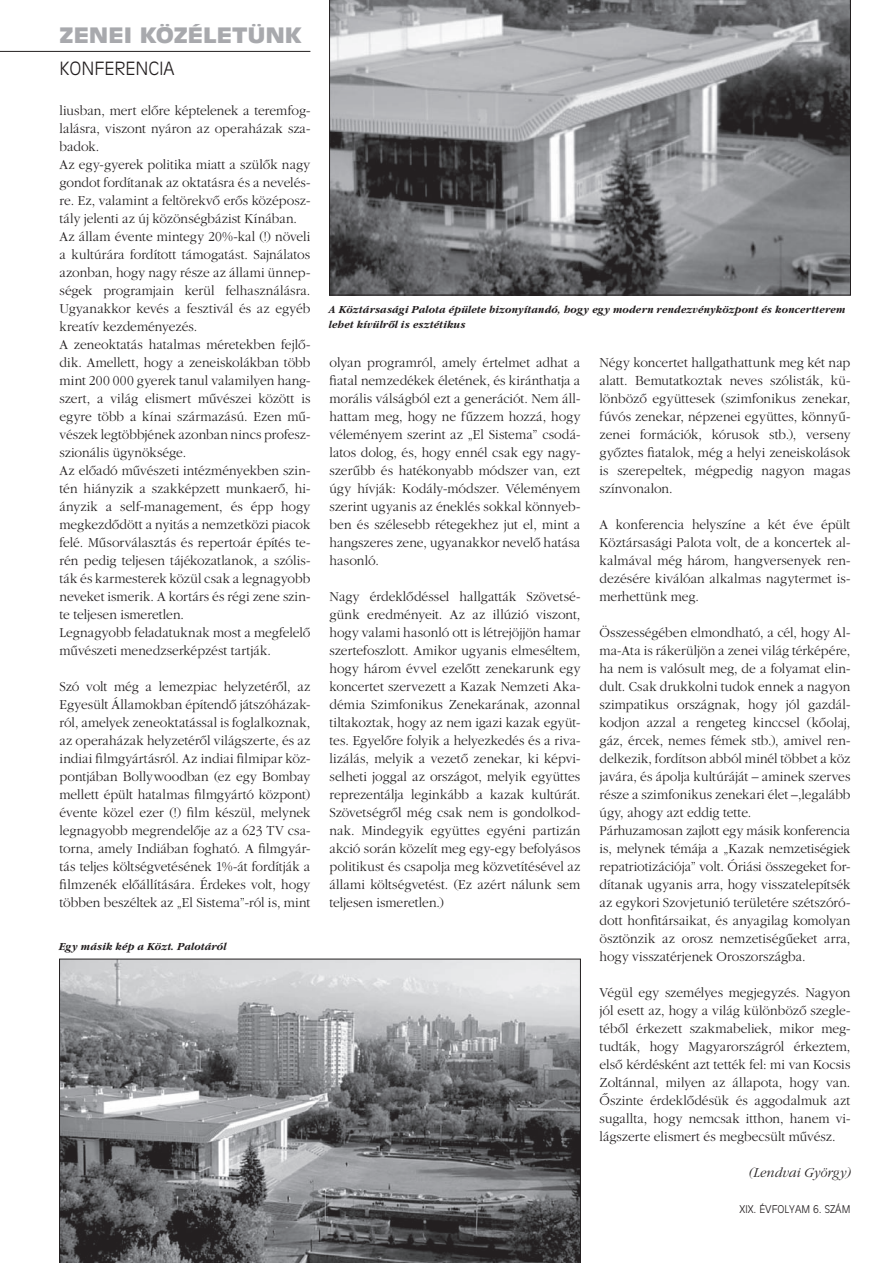
<style>
.page{position:relative;width:893px;height:1263px;background:#fff}
.page>*{position:absolute;margin:0;border:0;box-sizing:border-box;transform-origin:0 0}
.t1{font:21px "Antique Olive H Black";letter-spacing:-.005em;color:#a8a9ad;scale:1.2 1}
.t2{font:18px "Antique Olive H Light";color:#231f20}
.t3{font:14.25px/18px "Garamond Light H";color:#231f20;text-align:justify;scale:.95 1}
.t4{font:14.25px "Garamond Light Italic H";letter-spacing:.01em;color:#231f20;scale:.95 1}
.t5{font:11.25px/15px "Garamond Bold Italic H";letter-spacing:.01em;color:#231f20;scale:.95 1}
.t6{font:10.5px "Antique Olive H Light";color:#231f20}
</style>
<div class="page">
<hr style="left:0;top:51px;width:310px;height:1px;background:#231f20">
<svg style="left:329px;top:0;width:522px;height:295px"></svg>
<svg style="left:59px;top:959px;width:522px;height:304px"></svg>
<h1 class="t1" style="left:60px;top:22px;width:203px">ZENEI KÖZÉLETÜNK</h1>
<p class="t2" style="left:60px;top:57px;width:117px">KONFERENCIA</p>
<p class="t3" style="left:60px;top:102px;width:266px;text-align:left">liusban, mert elôre képtelenek a teremfog&shy;lalásra, viszont nyáron az operaházak sza&shy;badok.<br>Az egy-gyerek politika miatt a szülôk nagy gondot fordítanak az oktatásra és a nevelés&shy;re. Ez, valamint a feltörekvô erôs középosz&shy;tály jelenti az új közönségbázist Kínában.<br>Az állam évente mintegy 20%-kal (!) növeli a kultúrára fordított támogatást. Sajnálatos azonban, hogy nagy része az állami ünnep&shy;ségek programjain kerül felhasználásra.<br>Ugyanakkor kevés a fesztivál és az egyéb kreatív kezdeményezés.<br>A zeneoktatás hatalmas méretekben fejlô&shy;dik. Amellett, hogy a zeneiskolákban több mint 200 000 gyerek tanul valamilyen hang&shy;szert, a világ elismert mûvészei között is egyre több a kínai származású. Ezen mû&shy;vészek legtöbbjének azonban nincs profesz&shy;szionális ügynöksége.<br>Az elôadó mûvészeti intézményekben szin&shy;tén hiányzik a szakképzett munkaerô, hi&shy;ányzik a self-management, és épp hogy megkezdôdött a nyitás a nemzetközi piacok felé. Mûsorválasztás és repertoár építés te&shy;rén pedig teljesen tájékozatlanok, a szólis&shy;ták és karmesterek közül csak a legnagyobb neveket ismerik. A kortárs és régi zene szin&shy;te teljesen ismeretlen.<br>Legnagyobb feladatuknak most a megfelelô mûvészeti menedzserképzést tartják.</p>
<p class="t3" style="left:60px;top:678px;width:266px">Szó volt még a lemezpiac helyzetérôl, az Egyesült Államokban építendô játszóházak&shy;ról, amelyek zeneoktatással is foglalkoznak, az operaházak helyzetérôl világszerte, és az indiai filmgyártásról. Az indiai filmipar köz&shy;pontjában Bollywoodban (ez egy Bombay mellett épült hatalmas filmgyártó központ) évente közel ezer (!) film készül, melynek legnagyobb megrendelôje az a 623 TV csa&shy;torna, amely Indiában fogható. A filmgyár&shy;tás teljes költségvetésének 1%-át fordítják a filmzenék elôállítására. Érdekes volt, hogy többen beszéltek az „El Sistema”-ról is, mint</p>
<p class="t5" style="left:60px;top:939px;width:178px">Egy másik kép a Közt. Palotáról</p>
<p class="t5" style="left:330px;top:302px;width:545px">A Köztársasági Palota épülete bizonyítandó, hogy egy modern rendezvényközpont és koncertterem lehet kívülrôl is esztétikus</p>
<p class="t3" style="left:330px;top:354px;width:266px">olyan programról, amely értelmet adhat a fiatal nemzedékek életének, és kiránthatja a morális válságból ezt a generációt. Nem áll&shy;hattam meg, hogy ne fûzzem hozzá, hogy véleményem szerint az „El Sistema” csodá&shy;latos dolog, és, hogy ennél csak egy nagy&shy;szerûbb és hatékonyabb módszer van, ezt úgy hívják: Kodály-módszer. Véleményem szerint ugyanis az éneklés sokkal könnyeb&shy;ben és szélesebb rétegekhez jut el, mint a hangszeres zene, ugyanakkor nevelô hatása hasonló.</p>
<p class="t3" style="left:330px;top:588px;width:266px">Nagy érdeklôdéssel hallgatták Szövetsé&shy;günk eredményeit. Az az illúzió viszont, hogy valami hasonló ott is létrejöjjön hamar szertefoszlott. Amikor ugyanis elmeséltem, hogy három évvel ezelôtt zenekarunk egy koncertet szervezett a Kazak Nemzeti Aka&shy;démia Szimfonikus Zenekarának, azonnal tiltakoztak, hogy az nem igazi kazak együt&shy;tes. Egyelôre folyik a helyezkedés és a riva&shy;lizálás, melyik a vezetô zenekar, ki képvi&shy;selheti joggal az országot, melyik együttes reprezentálja leginkább a kazak kultúrát.<br>Szövetségrôl még csak nem is gondolkod&shy;nak. Mindegyik együttes egyéni partizán akció során közelít meg egy-egy befolyásos politikust és csapolja meg közvetítésével az állami költségvetést. (Ez azért nálunk sem teljesen ismeretlen.)</p>
<p class="t3" style="left:600px;top:353px;width:266px">Négy koncertet hallgathattunk meg két nap alatt. Bemutatkoztak neves szólisták, kü&shy;lönbözô együttesek (szimfonikus zenekar, fúvós zenekar, népzenei együttes, könnyû&shy;ze nei formációk, kórusok stb.), verseny gyôztes fiatalok, még a helyi zeneiskolások is szerepeltek, mégpedig nagyon magas színvonalon.</p>
<p class="t3" style="left:600px;top:515px;width:266px">A konferencia helyszíne a két éve épült Köztársasági Palota volt, de a koncertek al&shy;kalmával még három, hangversenyek ren&shy;dezésére kiválóan alkalmas nagytermet is&shy;merhettünk meg.</p>
<p class="t3" style="left:600px;top:623px;width:266px;text-align:left">Összességében elmondható, a cél, hogy Al&shy;ma-Ata is rákerüljön a zenei világ térképére, ha nem is valósult meg, de a folyamat elin&shy;dult. Csak drukkolni tudok ennek a nagyon szimpatikus országnak, hogy jól gazdál&shy;kodjon azzal a rengeteg kinccsel (kôolaj, gáz, ércek, nemes fémek stb.), amivel ren&shy;delkezik, fordítson abból minél többet a köz javára, és ápolja kultúráját – aminek szerves része a szimfonikus zenekari élet –,legalább úgy, ahogy azt eddig tette.<br>Párhuzamosan zajlott egy másik konferencia is, melynek témája a „Kazak nemzetiségiek repatriotizációja” volt. Óriási összegeket for&shy;dítanak ugyanis arra, hogy visszatelepítsék az egykori Szovjetunió területére szétszóró&shy;dott honfitársaikat, és anyagilag komolyan ösztönzik az orosz nemzetiségûeket arra, hogy visszatérjenek Oroszországba.</p>
<p class="t3" style="left:600px;top:983px;width:266px">Végül egy személyes megjegyzés. Nagyon jól esett az, hogy a világ különbözô szegle&shy;tébôl érkezett szakmabeliek, mikor meg&shy;tudták, hogy Magyarországról érkeztem, elsô kérdésként azt tették fel: mi van Kocsis Zoltánnal, milyen az állapota, hogy van.<br>Ôszinte érdeklôdésük és aggodalmuk azt sugallta, hogy nemcsak itthon, hanem vi&shy;lágszerte elismert és megbecsült mûvész.</p>
<p class="t4" style="left:748px;top:1165px;width:109px">(Lendvai György)</p>
<p class="t6" style="left:740px;top:1203px;width:112px">XIX. ÉVFOLYAM 6. SZÁM</p>
</div>
